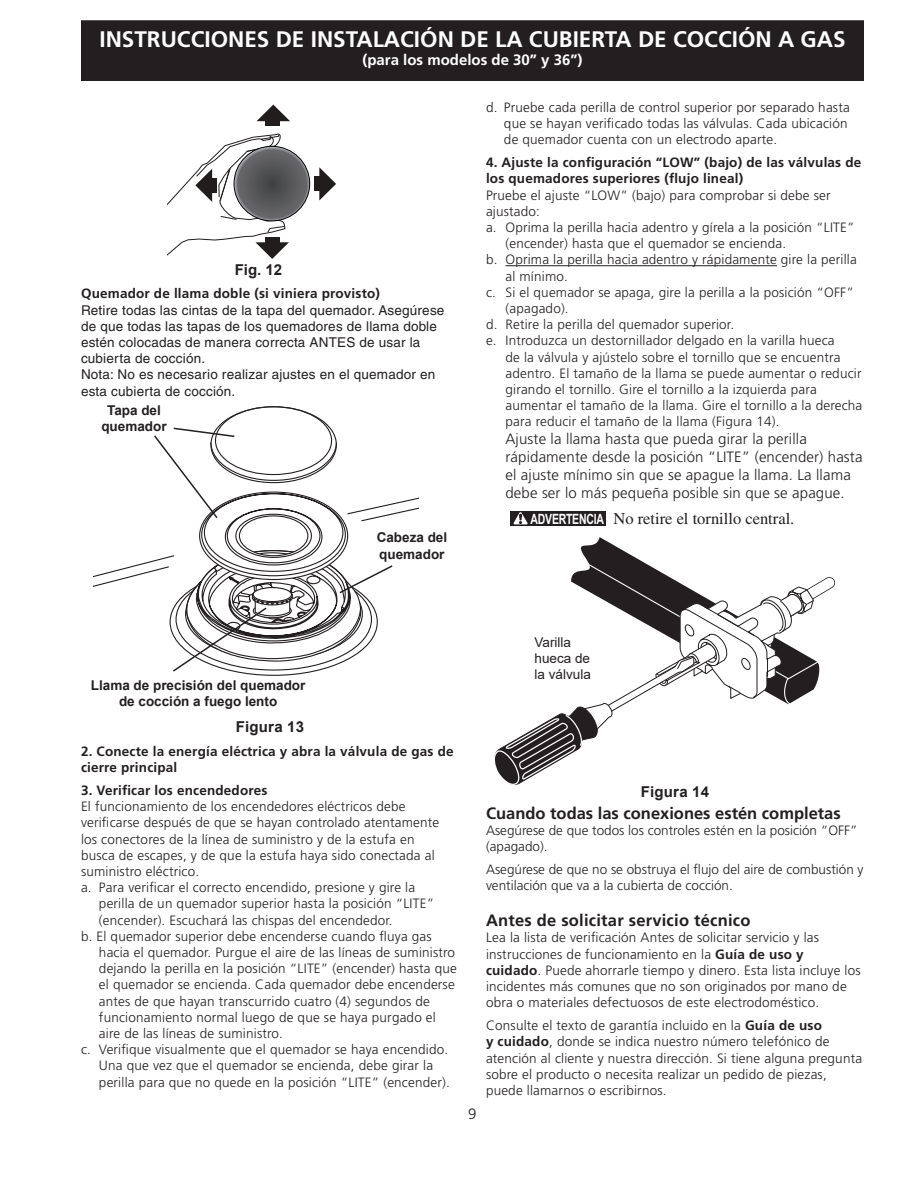
<style>
.page{position:relative;width:918px;height:1188px;background:#fff}
.page>*{position:absolute;margin:0;border:0;box-sizing:border-box;transform-origin:0 0}
.t1{font:700 22.5px "Frutiger";color:#fff}
.t2{font:700 16.5px "Frutiger";color:#231f20}
.t3{font:16.5px "Times";color:#231f20}
.t4{font:300 15px/18px "Frutiger";letter-spacing:.01em;color:#231f20}
.t5{font:700 15px "Frutiger";color:#fff}
.t6{font:700 15px "Arial";letter-spacing:.015em;color:#231f20}
.t7{font:300 13.5px/16.2px "Frutiger";letter-spacing:.015em;color:#231f20}
.t8{font:13.5px/16.2px "Helvetica";letter-spacing:.015em;color:#231f20}
.t9{font:700 13.5px/16.2px "Frutiger";letter-spacing:.015em;color:#231f20}
.t10{font:700 13.5px/16.2px "Arial";color:#231f20;text-align:center}
.t11{font:13.5px/16.2px "Arial";color:#231f20}
.s1{font-family:"Arial";font-weight:700;font-size:14.25px;color:#fff}
.s2{font-weight:700}
</style>
<div class="page">
<div style="left:82px;top:21px;width:781px;height:59px;background:#231f20"></div>
<div style="left:81px;top:20px;width:783px;height:61px;border:2px solid #231f20"></div>
<svg style="left:93px;top:497px;width:326px;height:179px"></svg>
<div style="left:266px;top:118px;width:14px;height:8px;background:#211d1d"></div>
<svg style="left:257px;top:105px;width:33px;height:16px"></svg>
<div style="left:314px;top:176px;width:8px;height:15px;background:#211d1d"></div>
<svg style="left:319px;top:167px;width:17px;height:34px"></svg>
<svg style="left:168px;top:133px;width:142px;height:126px"></svg>
<div style="left:234px;top:146px;width:76px;height:75px;border:1px solid #040504;border-radius:50%"></div>
<svg style="left:152px;top:406px;width:242px;height:267px"></svg>
<hr style="left:506px;top:265px;width:271px;height:1px;background:#231f20">
<svg style="left:494px;top:537px;width:341px;height:248px"></svg>
<div style="left:510px;top:511px;width:96px;height:15px;background:#231f20"></div>
<svg style="left:513px;top:512px;width:15px;height:12px"></svg>
<h1 class="t1" style="left:99px;top:26px;width:748px">INSTRUCCIONES DE INSTALACIÓN DE LA CUBIERTA DE COCCIÓN A GAS</h1>
<p class="t5" style="left:362px;top:51px;width:222px">(para los modelos de 30” y 36”)</p>
<p class="t6" style="left:235px;top:259px;width:49px">Fig. 12</p>
<p class="t9" style="left:81px;top:286px;width:301px">Quemador de llama doble (si viniera provisto)</p>
<p class="t8" style="left:81px;top:302px;width:365px">Retire todas las cintas de la tapa del quemador. Asegúrese de que todas las tapas de los quemadores de llama doble estén colocadas de manera correcta ANTES de usar la cubierta de cocción.<br>Nota: No es necesario realizar ajustes en el quemador en esta cubierta de cocción.</p>
<p class="t10" style="left:101px;top:402px;width:67px">Tapa del quemador</p>
<p class="t10" style="left:377px;top:530px;width:72px;text-align:left">Cabeza del quemador</p>
<p class="t7" style="left:504px;top:99px;width:347px;text-indent:-18px">d. Pruebe cada perilla de control superior por separado hasta que se hayan verificado todas las válvulas. Cada ubicación de quemador cuenta con un electrodo aparte.</p>
<p class="t9" style="left:486px;top:154px;width:377px">4. Ajuste la configuración “LOW” (bajo) de las válvulas de los quemadores superiores (flujo lineal)</p>
<p class="t7" style="left:486px;top:187px;width:346px">Pruebe el ajuste “LOW” (bajo) para comprobar si debe ser</p>
<p class="t7" style="left:486px;top:203px;width:56px">ajustado:</p>
<p class="t7" style="left:486px;top:219px;width:370px">a. Oprima la perilla hacia adentro y gírela a la posición “LITE”</p>
<p class="t7" style="left:505px;top:235px;width:282px">(encender) hasta que el quemador se encienda.</p>
<p class="t7" style="left:486px;top:252px;width:372px">b. Oprima la perilla hacia adentro y rápidamente gire la perilla</p>
<p class="t7" style="left:505px;top:268px;width:64px">al mínimo.</p>
<p class="t7" style="left:486px;top:284px;width:369px">c. Si el quemador se apaga, gire la perilla a la posición “OFF”</p>
<p class="t7" style="left:505px;top:300px;width:65px">(apagado).</p>
<p class="t7" style="left:486px;top:316px;width:250px">d. Retire la perilla del quemador superior.</p>
<p class="t7" style="left:486px;top:333px;width:350px">e. Introduzca un destornillador delgado en la varilla hueca</p>
<p class="t7" style="left:505px;top:349px;width:336px">de la válvula y ajústelo sobre el tornillo que se encuentra</p>
<p class="t7" style="left:505px;top:365px;width:358px">adentro. El tamaño de la llama se puede aumentar o reducir</p>
<p class="t7" style="left:505px;top:381px;width:313px">girando el tornillo. Gire el tornillo a la izquierda para</p>
<p class="t7" style="left:505px;top:397px;width:358px">aumentar el tamaño de la llama. Gire el tornillo a la derecha</p>
<p class="t7" style="left:505px;top:414px;width:275px">para reducir el tamaño de la llama (Figura 14).</p>
<p class="t4" style="left:506px;top:430px;width:359px">Ajuste la llama hasta que pueda girar la perilla rápidamente desde la posición “LITE” (encender) hasta el ajuste mínimo sin que se apague la llama. La llama debe ser lo más pequeña posible sin que se apague.</p>
<p class="t3" style="left:531px;top:509px;width:265px"><span class="s1">ADVERTENCIA</span> No retire el tornillo central.</p>
<p class="t10" style="left:91px;top:677px;width:216px">Llama de precisión del quemador de cocción a fuego lento</p>
<p class="t6" style="left:236px;top:716px;width:70px">Figura 13</p>
<p class="t9" style="left:81px;top:743px;width:374px">2. Conecte la energía eléctrica y abra la válvula de gas de cierre principal</p>
<p class="t9" style="left:81px;top:782px;width:188px">3. Verificar los encendedores</p>
<p class="t7" style="left:81px;top:798px;width:360px">El funcionamiento de los encendedores eléctricos debe verificarse después de que se hayan controlado atentamente los conectores de la línea de suministro y de la estufa en busca de escapes, y de que la estufa haya sido conectada al suministro eléctrico.<br>a. Para verificar el correcto encendido, presione y gire la</p>
<p class="t7" style="left:99px;top:896px;width:337px">perilla de un quemador superior hasta la posición “LITE”</p>
<p class="t7" style="left:99px;top:912px;width:295px">(encender). Escuchará las chispas del encendedor.</p>
<p class="t7" style="left:81px;top:928px;width:352px">b. El quemador superior debe encenderse cuando fluya gas</p>
<p class="t7" style="left:99px;top:944px;width:358px">hacia el quemador. Purgue el aire de las líneas de suministro</p>
<p class="t7" style="left:99px;top:960px;width:359px">dejando la perilla en la posición “LITE” (encender) hasta que</p>
<p class="t7" style="left:99px;top:977px;width:357px">el quemador se encienda. Cada quemador debe encenderse</p>
<p class="t7" style="left:99px;top:993px;width:332px">antes de que hayan transcurrido cuatro (4) segundos de</p>
<p class="t7" style="left:99px;top:1009px;width:338px">funcionamiento normal luego de que se haya purgado el</p>
<p class="t7" style="left:99px;top:1025px;width:186px">aire de las líneas de suministro.</p>
<p class="t7" style="left:81px;top:1041px;width:369px">c. Verifique visualmente que el quemador se haya encendido.</p>
<p class="t7" style="left:99px;top:1058px;width:336px">Una que vez que el quemador se encienda, debe girar la</p>
<p class="t7" style="left:99px;top:1074px;width:352px">perilla para que no quede en la posición “LITE” (encender).</p>
<p class="t11" style="left:535px;top:634px;width:58px">Varilla hueca de la válvula</p>
<p class="t4" style="left:468px;top:1105px;width:10px">9</p>
<p class="t6" style="left:641px;top:782px;width:70px">Figura 14</p>
<p class="t2" style="left:486px;top:803px;width:356px">Cuando todas las conexiones estén completas</p>
<p class="t7" style="left:486px;top:822px;width:373px">Asegúrese de que todos los controles estén en la posición “OFF” (apagado).</p>
<p class="t7" style="left:486px;top:861px;width:379px">Asegúrese de que no se obstruya el flujo del aire de combustión y ventilación que va a la cubierta de cocción.</p>
<p class="t2" style="left:486px;top:911px;width:266px">Antes de solicitar servicio técnico</p>
<p class="t7" style="left:486px;top:930px;width:376px">Lea la lista de verificación Antes de solicitar servicio y las instrucciones de funcionamiento en la <span class="s2">Guía de uso y cuidado</span>. Puede ahorrarle tiempo y dinero. Esta lista incluye los incidentes más comunes que no son originados por mano de obra o materiales defectuosos de este electrodoméstico.</p>
<p class="t7" style="left:486px;top:1017px;width:378px">Consulte el texto de garantía incluido en la <span class="s2">Guía de uso<br>y cuidado</span>, donde se indica nuestro número telefónico de atención al cliente y nuestra dirección. Si tiene alguna pregunta sobre el producto o necesita realizar un pedido de piezas, puede llamarnos o escribirnos.</p>
</div>
